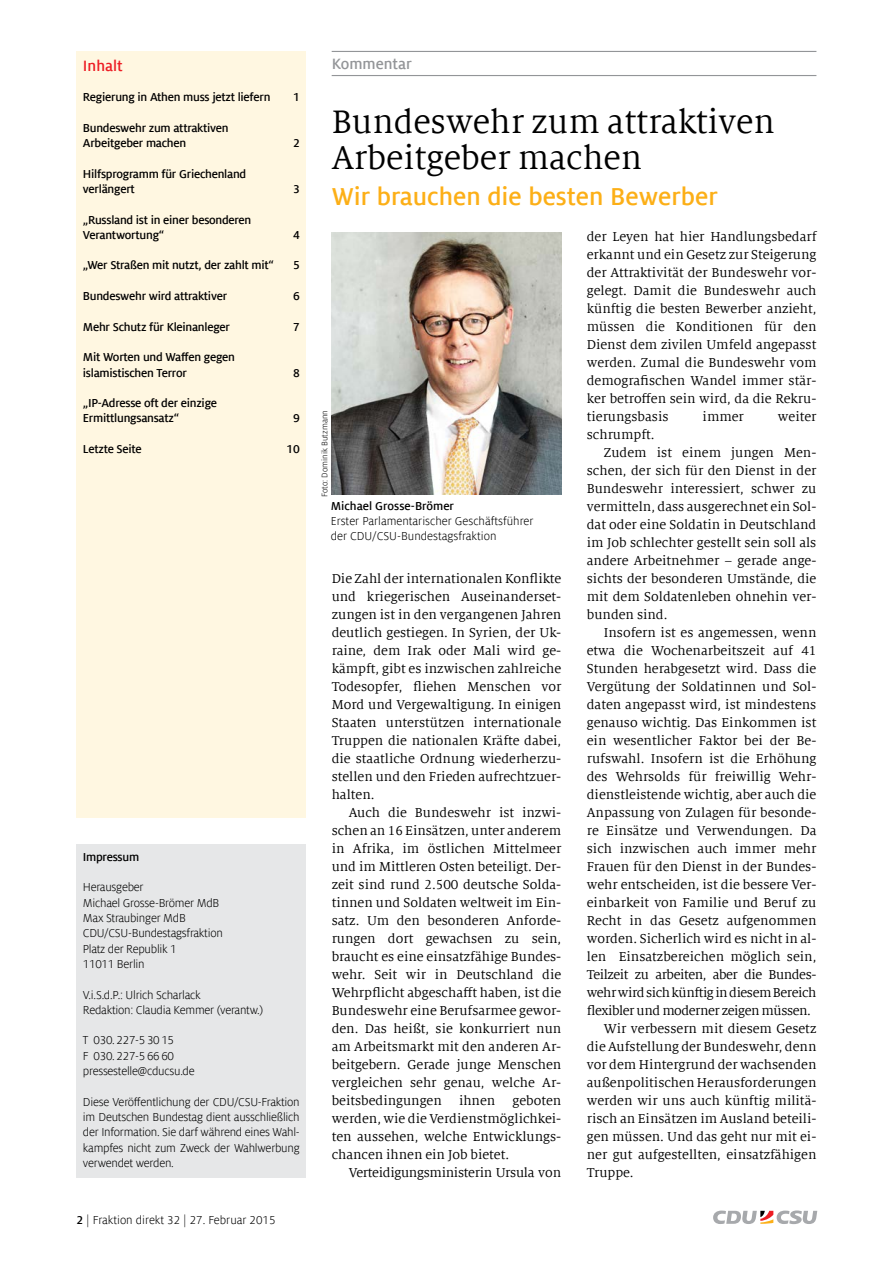
<style>
.page{position:relative;width:893px;height:1263px;background:#fff}
.page>*{position:absolute;margin:0;border:0;box-sizing:border-box;transform-origin:0 0}
.t1{font:36px/36px "Milo Serif Offc";color:#000}
.t2{font:700 27px "Milo Sans Offc";color:#fcaf17}
.t3{font:700 16.5px "Milo Sans Offc";color:#939598}
.t4{font:700 16.5px "Milo Sans Offc";color:#ed1d24}
.t5{font:14.25px/18px "Milo Serif Offc";color:#000;text-align:justify}
.t6{font:14.25px "Milo Serif Offc";letter-spacing:-.03em;color:#000}
.t7{font:14.25px "Milo Serif Offc";letter-spacing:-.02em;color:#000}
.t8{font:12.75px/15.3px "Milo Sans Offc";letter-spacing:-.02em;color:#000}
.t9{font:700 12.75px/15.3px "Milo Sans Offc";letter-spacing:-.02em;color:#000}
.t10{font:12.75px/15.3px "Milo Sans Offc";color:#000}
.t11{font:700 12.75px "Milo Sans Offc";color:#000}
.t12{font:9px "Milo Sans Offc";color:#000}
.s1{font-weight:700}
</style>
<div class="page">
<svg style="left:713px;top:1210px;width:104px;height:14px"></svg>
<hr style="left:332px;top:51px;width:484px;height:1px;background:#939598">
<hr style="left:332px;top:75px;width:484px;height:1px;background:#939598">
<div style="left:77px;top:844px;width:229px;height:334px;background:#e6e7e8"></div>
<div style="left:77px;top:51px;width:229px;height:766px;background:#fff7e1"></div>
<img style="left:332px;top:233px;width:229px;height:262px">
<p class="t4" style="left:83px;top:55px;width:41px">Inhalt</p>
<p class="t9" style="left:83px;top:89px;width:189px">Regierung in Athen muss jetzt liefern</p>
<p class="t9" style="left:293px;top:89px;width:8px">1</p>
<p class="t9" style="left:83px;top:120px;width:147px">Bundeswehr zum attraktiven<br>Arbeitgeber machen</p>
<p class="t9" style="left:83px;top:89px;width:56px">H adline 1</p>
<p class="t9" style="left:83px;top:120px;width:56px">Hea line 2</p>
<p class="t9" style="left:293px;top:135px;width:8px">2</p>
<p class="t9" style="left:83px;top:166px;width:165px">Hilfsprogramm für Griechenland verlängert</p>
<p class="t9" style="left:83px;top:181px;width:56px">Headline 4</p>
<p class="t9" style="left:293px;top:181px;width:8px">4</p>
<p class="t9" style="left:293px;top:181px;width:8px">3</p>
<p class="t9" style="left:83px;top:212px;width:170px">„Russland ist in einer besonderen<br>Verantwortung“</p>
<p class="t9" style="left:293px;top:227px;width:8px">4</p>
<p class="t9" style="left:83px;top:258px;width:192px">„Wer Straßen mit nutzt, der zahlt mit“</p>
<p class="t9" style="left:293px;top:258px;width:8px">5</p>
<p class="t9" style="left:83px;top:288px;width:146px">Bundeswehr wird attraktiver</p>
<p class="t9" style="left:293px;top:288px;width:8px">6</p>
<p class="t9" style="left:83px;top:319px;width:149px">Mehr Schutz für Kleinanleger</p>
<p class="t9" style="left:293px;top:319px;width:8px">7</p>
<p class="t9" style="left:83px;top:349px;width:154px">Mit Worten und Waffen gegen islamistischen Terror</p>
<p class="t9" style="left:293px;top:365px;width:8px">8</p>
<p class="t9" style="left:83px;top:395px;width:136px">„IP-Adresse oft der einzige<br>Ermittlungsansatz“</p>
<p class="t9" style="left:293px;top:411px;width:8px">9</p>
<p class="t9" style="left:83px;top:441px;width:60px">Letzte Seite</p>
<p class="t9" style="left:287px;top:441px;width:15px">10</p>
<p class="t9" style="left:83px;top:849px;width:58px">Impressum</p>
<p class="t8" style="left:83px;top:879px;width:141px">Herausgeber<br>Michael Grosse-Brömer MdB<br>Max Straubinger MdB<br>CDU/CSU-Bundestagsfraktion<br>Platz der Republik 1<br>11011 Berlin</p>
<p class="t8" style="left:83px;top:987px;width:182px">V.i.S.d.P.: Ulrich Scharlack<br>Redaktion: Claudia Kemmer (verantw.)</p>
<p class="t8" style="left:83px;top:1032px;width:113px">T 030.227-53015<br>F 030.227-56660 pressestelle@cducsu.de</p>
<p class="t8" style="left:83px;top:1094px;width:218px;text-align:justify">Diese Veröffentlichung der CDU/CSU-Fraktion im Deutschen Bundestag dient ausschließlich der Information. Sie darf während eines Wahl&shy;kampfes nicht zum Zweck der Wahlwerbung verwendet werden.</p>
<p class="t10" style="left:77px;top:1212px;width:201px"><span class="s1">2</span> | Fraktion direkt 32 | 27. Februar 2015</p>
<p class="t3" style="left:332px;top:53px;width:82px">Kommentar</p>
<h1 class="t1" style="left:332px;top:103px;width:444px">Bundeswehr zum attraktiven<br>Arbeitgeber machen</h1>
<h2 class="t2" style="left:332px;top:180px;width:388px">Wir brauchen die besten Bewerber</h2>
<p class="t12" style="left:319px;top:497px;width:88px;rotate:-90deg">Foto: Dominik Butzmann</p>
<p class="t11" style="left:331px;top:498px;width:125px">Michael Grosse-Brömer</p>
<p class="t10" style="left:331px;top:513px;width:204px">Erster Parlamentarischer Geschäftsführer der CDU/CSU-Bundestagsfraktion</p>
<p class="t5" style="left:332px;top:570px;width:231px">Die Zahl der internationalen Konflikte und kriegerischen Auseinanderset&shy;zungen ist in den vergangenen Jahren deutlich gestiegen. In Syrien, der Uk&shy;raine, dem Irak oder Mali wird ge&shy;kämpft, gibt es inzwischen zahlreiche Todesopfer, fliehen Menschen vor Mord und Vergewaltigung. In einigen Staaten unterstützen internationale Truppen die nationalen Kräfte dabei, die staatliche Ordnung wiederherzu&shy;stellen und den Frieden aufrechtzuer&shy;halten.</p>
<p class="t5" style="left:332px;top:804px;width:231px;text-indent:17px">Auch die Bundeswehr ist inzwi&shy;schen an 16 Einsätzen, unter anderem in Afrika, im östlichen Mittelmeer und im Mittleren Osten beteiligt. Der&shy;zeit sind rund 2.500 deutsche Solda&shy;tinnen und Soldaten weltweit im Ein&shy;satz. Um den besonderen Anforde&shy;rungen dort gewachsen zu sein, braucht es eine einsatzfähige Bundes&shy;wehr. Seit wir in Deutschland die Wehrpflicht abgeschafft haben, ist die Bundeswehr eine Berufsarmee gewor&shy;den. Das heißt, sie konkurriert nun am Arbeitsmarkt mit den anderen Ar&shy;beitgebern. Gerade junge Menschen vergleichen sehr genau, welche Ar&shy;beitsbedingungen ihnen geboten werden, wie die Verdienstmöglichkei&shy;ten aussehen, welche Entwicklungs&shy;chancen ihnen ein Job bietet.</p>
<p class="t7" style="left:349px;top:1164px;width:214px">Verteidigungsministerin Ursula von</p>
<p class="t5" style="left:587px;top:227px;width:231px">der Leyen hat hier Handlungsbedarf erkannt und ein Gesetz zur Steigerung der Attraktivität der Bundeswehr vor&shy;gelegt. Damit die Bundeswehr auch künftig die besten Bewerber anzieht, müssen die Konditionen für den Dienst dem zivilen Umfeld angepasst werden. Zumal die Bundeswehr vom demografischen Wandel immer stär&shy;ker betroffen sein wird, da die Rekru&shy;tierungsbasis</p>
<p class="t5" style="left:703px;top:407px;width:43px">immer</p>
<p class="t5" style="left:778px;top:407px;width:40px">weiter</p>
<p class="t5" style="left:587px;top:425px;width:69px">schrumpft.</p>
<p class="t5" style="left:604px;top:443px;width:214px">Zudem ist einem jungen Men-</p>
<p class="t5" style="left:587px;top:461px;width:231px">schen, der sich für den Dienst in der</p>
<p class="t5" style="left:587px;top:479px;width:231px">Bundeswehr interessiert, schwer zu</p>
<p class="t5" style="left:587px;top:497px;width:231px">vermitteln, dass ausgerechnet ein Sol-</p>
<p class="t5" style="left:587px;top:515px;width:231px">dat oder eine Soldatin in Deutschland</p>
<p class="t5" style="left:587px;top:533px;width:231px">im Job schlechter gestellt sein soll als</p>
<p class="t5" style="left:587px;top:551px;width:231px">andere Arbeitnehmer – gerade ange-</p>
<p class="t5" style="left:587px;top:569px;width:231px">sichts der besonderen Umstände, die</p>
<p class="t5" style="left:587px;top:587px;width:231px">mit dem Soldatenleben ohnehin ver-</p>
<p class="t5" style="left:587px;top:605px;width:82px">bunden sind.</p>
<p class="t5" style="left:604px;top:623px;width:214px">Insofern ist es angemessen, wenn</p>
<p class="t5" style="left:587px;top:641px;width:231px">etwa die Wochenarbeitszeit auf 41</p>
<p class="t5" style="left:587px;top:659px;width:231px">Stunden herabgesetzt wird. Dass die</p>
<p class="t5" style="left:587px;top:677px;width:231px">Vergütung der Soldatinnen und Sol-</p>
<p class="t5" style="left:587px;top:695px;width:231px">daten angepasst wird, ist mindestens</p>
<p class="t5" style="left:587px;top:713px;width:231px">genauso wichtig. Das Einkommen ist</p>
<p class="t5" style="left:587px;top:731px;width:231px">ein wesentlicher Faktor bei der Be-</p>
<p class="t5" style="left:587px;top:749px;width:231px">rufswahl. Insofern ist die Erhöhung</p>
<p class="t5" style="left:587px;top:767px;width:231px">des Wehrsolds für freiwillig Wehr-</p>
<p class="t5" style="left:587px;top:785px;width:231px">dienstleistende wichtig, aber auch die</p>
<p class="t5" style="left:587px;top:803px;width:231px">Anpassung von Zulagen für besonde-</p>
<p class="t5" style="left:587px;top:821px;width:231px">re Einsätze und Verwendungen. Da</p>
<p class="t5" style="left:587px;top:839px;width:231px">sich inzwischen auch immer mehr</p>
<p class="t5" style="left:587px;top:857px;width:231px">Frauen für den Dienst in der Bundes-</p>
<p class="t5" style="left:587px;top:875px;width:231px">wehr entscheiden, ist die bessere Ver-</p>
<p class="t5" style="left:587px;top:893px;width:231px">einbarkeit von Familie und Beruf zu</p>
<p class="t5" style="left:587px;top:911px;width:231px">Recht in das Gesetz aufgenommen</p>
<p class="t5" style="left:587px;top:929px;width:231px">worden. Sicherlich wird es nicht in al-</p>
<p class="t5" style="left:587px;top:947px;width:231px">len Einsatzbereichen möglich sein,</p>
<p class="t6" style="left:587px;top:966px;width:231px">Teilzeit zu arbeiten, aber die Bundes-</p>
<p class="t6" style="left:587px;top:984px;width:231px">wehr wird sich künftig in diesem Bereich</p>
<p class="t6" style="left:587px;top:1002px;width:226px">flexibler und moderner zeigen müssen.</p>
<p class="t5" style="left:604px;top:1019px;width:214px">Wir verbessern mit diesem Gesetz</p>
<p class="t5" style="left:587px;top:1037px;width:231px">die Aufstellung der Bundeswehr, denn</p>
<p class="t5" style="left:587px;top:1055px;width:231px">vor dem Hintergrund der wachsenden</p>
<p class="t5" style="left:587px;top:1073px;width:231px">außenpolitischen Herausforderungen</p>
<p class="t5" style="left:587px;top:1091px;width:231px">werden wir uns auch künftig militä-</p>
<p class="t5" style="left:587px;top:1109px;width:231px">risch an Einsätzen im Ausland beteili-</p>
<p class="t5" style="left:587px;top:1127px;width:231px">gen müssen. Und das geht nur mit ei-</p>
<p class="t5" style="left:587px;top:1145px;width:231px">ner gut aufgestellten, einsatzfähigen</p>
<p class="t5" style="left:587px;top:1163px;width:48px">Truppe.</p>
</div>
